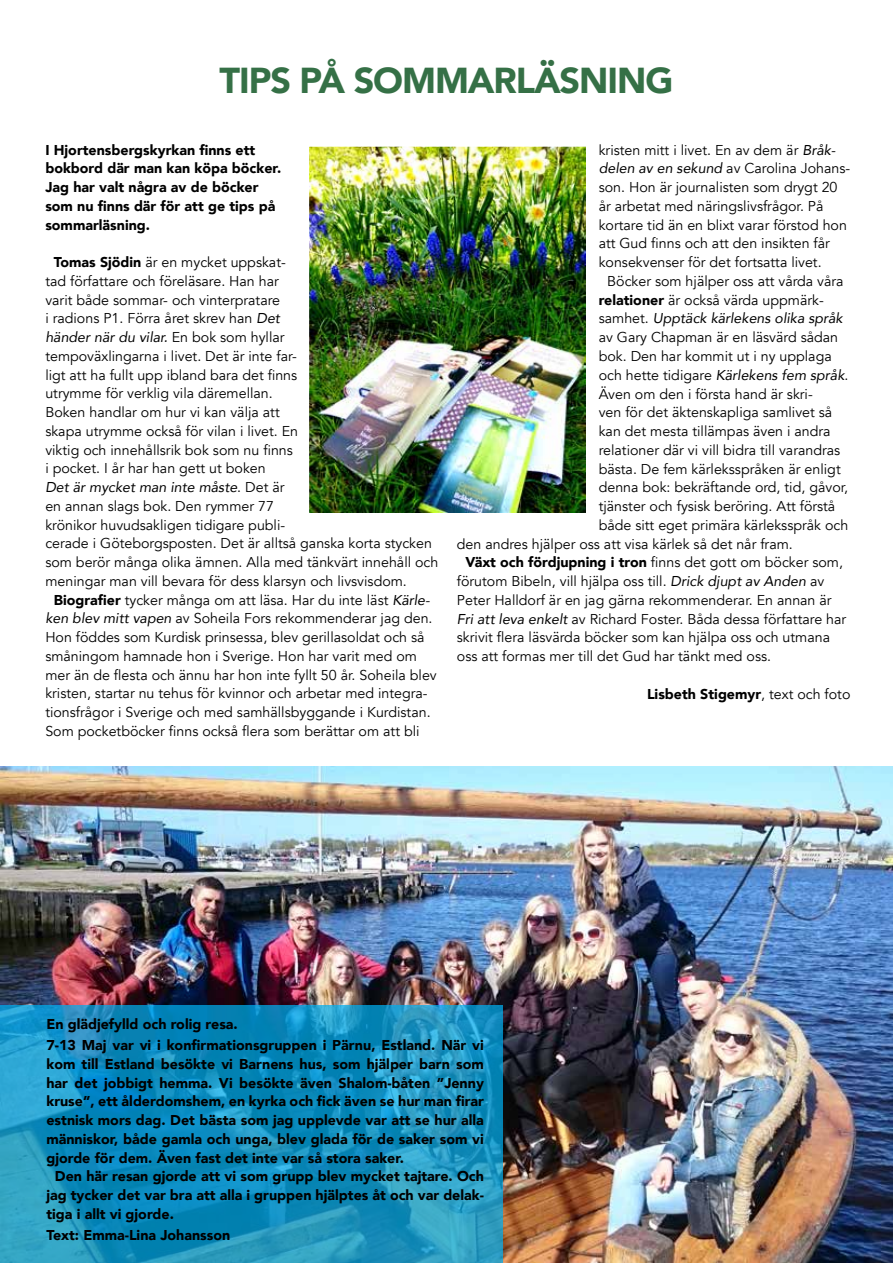
<style>
.page{position:relative;width:893px;height:1263px;background:#fff}
.page>*{position:absolute;margin:0;border:0;box-sizing:border-box;transform-origin:0 0}
.t1{font:900 36px "Avenir";letter-spacing:-.03em;color:#357046}
.t2{font:14.25px "Avenir";color:#000}
.t3{font:900 14.25px/18.8px "Avenir";color:#000}
.t4{font:italic 14.25px "Avenir";color:#000}
.s1{font-weight:900}
.s2{font-style:italic}
.s3{font-style:normal}
.s4{font-weight:400}
</style>
<div class="page">
<img style="left:0;top:767px;width:893px;height:496px">
<svg style="left:0;top:1005px;width:502px;height:258px;background:#1791bf"></svg>
<img style="left:310px;top:148px;width:275px;height:365px">
<div style="left:307px;top:145px;width:283px;height:372px;border:2px solid #fff"></div>
<h1 class="t1" style="left:220px;top:50px;width:455px">TIPS PÅ SOMMARLÄSNING</h1>
<p class="t3" style="left:45px;top:140px;width:237px">I Hjortensbergskyrkan finns ett bokbord där man kan köpa böcker.<br>Jag har valt några av de böcker som nu finns där för att ge tips på sommarläsning.</p>
<p class="t2" style="left:54px;top:254px;width:233px"><span class="s1">Tomas Sjödin</span> är en mycket uppskat-</p>
<p class="t2" style="left:45px;top:272px;width:235px">tad författare och föreläsare. Han har</p>
<p class="t2" style="left:45px;top:291px;width:236px">varit både sommar- och vinterpratare</p>
<p class="t2" style="left:45px;top:310px;width:236px">i radions P1. Förra året skrev han <span class="s2">Det</span></p>
<p class="t4" style="left:45px;top:328px;width:241px">händer när du vilar. <span class="s3">En bok som hyllar</span></p>
<p class="t2" style="left:45px;top:347px;width:253px">tempoväxlingarna i livet. Det är inte far-</p>
<p class="t2" style="left:45px;top:366px;width:253px">ligt att ha fullt upp ibland bara det finns</p>
<p class="t2" style="left:45px;top:385px;width:229px">utrymme för verklig vila däremellan.</p>
<p class="t2" style="left:45px;top:404px;width:236px">Boken handlar om hur vi kan välja att</p>
<p class="t2" style="left:45px;top:422px;width:254px">skapa utrymme också för vilan i livet. En</p>
<p class="t2" style="left:45px;top:441px;width:249px">viktig och innehållsrik bok som nu finns</p>
<p class="t2" style="left:45px;top:460px;width:222px">i pocket. I år har han gett ut boken</p>
<p class="t4" style="left:45px;top:478px;width:241px">Det är mycket man inte måste<span class="s3">. Det är</span></p>
<p class="t2" style="left:45px;top:497px;width:230px">en annan slags bok. Den rymmer 77</p>
<p class="t2" style="left:45px;top:516px;width:241px">krönikor huvudsakligen tidigare publi-</p>
<p class="t2" style="left:45px;top:535px;width:388px">cerade i Göteborgsposten. Det är alltså ganska korta stycken</p>
<p class="t2" style="left:45px;top:554px;width:395px">som berör många olika ämnen. Alla med tänkvärt innehåll och</p>
<p class="t2" style="left:45px;top:572px;width:363px">meningar man vill bevara för dess klarsyn och livsvisdom.</p>
<p class="t2" style="left:54px;top:591px;width:378px"><span class="s1">Biografier</span> tycker många om att läsa. Har du inte läst <span class="s2">Kärle-</span></p>
<p class="t2" style="left:45px;top:610px;width:389px"><span class="s2">ken blev mitt vapen</span> av Soheila Fors rekommenderar jag den.</p>
<p class="t2" style="left:45px;top:629px;width:381px">Hon föddes som Kurdisk prinsessa, blev gerillasoldat och så</p>
<p class="t2" style="left:45px;top:648px;width:373px">småningom hamnade hon i Sverige. Hon har varit med om</p>
<p class="t2" style="left:45px;top:666px;width:393px">mer än de flesta och ännu har hon inte fyllt 50 år. Soheila blev</p>
<p class="t2" style="left:45px;top:685px;width:384px">kristen, startar nu tehus för kvinnor och arbetar med integra-</p>
<p class="t2" style="left:45px;top:704px;width:387px">tionsfrågor i Sverige och med samhällsbyggande i Kurdistan.</p>
<p class="t2" style="left:45px;top:723px;width:376px">Som pocketböcker finns också flera som berättar om att bli</p>
<p class="t2" style="left:599px;top:141px;width:238px">kristen mitt i livet. En av dem är <span class="s2">Bråk-</span></p>
<p class="t2" style="left:599px;top:160px;width:253px"><span class="s2">delen av en sekund</span> av Carolina Johans-</p>
<p class="t2" style="left:599px;top:179px;width:240px">son. Hon är journalisten som drygt 20</p>
<p class="t2" style="left:599px;top:198px;width:226px">år arbetat med näringslivsfrågor. På</p>
<p class="t2" style="left:599px;top:216px;width:250px">kortare tid än en blixt varar förstod hon</p>
<p class="t2" style="left:599px;top:235px;width:233px">att Gud finns och att den insikten får</p>
<p class="t2" style="left:599px;top:254px;width:224px">konsekvenser för det fortsatta livet.</p>
<p class="t2" style="left:607px;top:273px;width:238px">Böcker som hjälper oss att vårda våra</p>
<p class="t2" style="left:599px;top:291px;width:227px"><span class="s1">relationer</span> är också värda uppmärk-</p>
<p class="t4" style="left:599px;top:310px;width:245px"><span class="s3">samhet.</span> Upptäck kärlekens olika språk</p>
<p class="t2" style="left:599px;top:329px;width:241px">av Gary Chapman är en läsvärd sådan</p>
<p class="t2" style="left:599px;top:348px;width:235px">bok. Den har kommit ut i ny upplaga</p>
<p class="t2" style="left:599px;top:366px;width:251px">och hette tidigare <span class="s2">Kärlekens fem språk</span>.</p>
<p class="t2" style="left:599px;top:385px;width:216px">Även om den i första hand är skri-</p>
<p class="t2" style="left:599px;top:404px;width:235px">ven för det äktenskapliga samlivet så</p>
<p class="t2" style="left:599px;top:423px;width:233px">kan det mesta tillämpas även i andra</p>
<p class="t2" style="left:599px;top:441px;width:243px">relationer där vi vill bidra till varandras</p>
<p class="t2" style="left:599px;top:460px;width:243px">bästa. De fem kärleksspråken är enligt</p>
<p class="t2" style="left:599px;top:479px;width:251px">denna bok: bekräftande ord, tid, gåvor,</p>
<p class="t2" style="left:599px;top:498px;width:238px">tjänster och fysisk beröring. Att förstå</p>
<p class="t2" style="left:599px;top:516px;width:251px">både sitt eget primära kärleksspråk och</p>
<p class="t2" style="left:457px;top:535px;width:337px">den andres hjälper oss att visa kärlek så det når fram.</p>
<p class="t2" style="left:465px;top:554px;width:379px"><span class="s1">Växt och fördjupning i tron</span> finns det gott om böcker som,</p>
<p class="t2" style="left:457px;top:573px;width:369px">förutom Bibeln, vill hjälpa oss till. <span class="s2">Drick djupt av Anden</span> av</p>
<p class="t2" style="left:457px;top:591px;width:376px">Peter Halldorf är en jag gärna rekommenderar. En annan är</p>
<p class="t2" style="left:457px;top:610px;width:391px"><span class="s2">Fri att leva enkelt</span> av Richard Foster. Båda dessa författare har</p>
<p class="t2" style="left:457px;top:629px;width:375px">skrivit flera läsvärda böcker som kan hjälpa oss och utmana</p>
<p class="t2" style="left:457px;top:648px;width:316px">oss att formas mer till det Gud har tänkt med oss.</p>
<p class="t3" style="left:647px;top:684px;width:205px">Lisbeth Stigemyr<span class="s4">, text och foto</span></p>
<p class="t3" style="left:46px;top:1013px;width:439px;line-height:21px">En glädjefylld och rolig resa.<br>7-13 Maj var vi i konfirmationsgruppen i Pärnu, Estland. När vi</p>
<p class="t3" style="left:46px;top:1054px;width:439px">kom till Estland besökte vi Barnens hus, som hjälper barn som</p>
<p class="t3" style="left:46px;top:1073px;width:439px">har det jobbigt hemma. Vi besökte även Shalom-båten ”Jenny</p>
<p class="t3" style="left:46px;top:1092px;width:439px">kruse”, ett ålderdomshem, en kyrka och fick även se hur man firar</p>
<p class="t3" style="left:46px;top:1110px;width:439px">estnisk mors dag. Det bästa som jag upplevde var att se hur alla</p>
<p class="t3" style="left:46px;top:1129px;width:439px">människor, både gamla och unga, blev glada för de saker som vi</p>
<p class="t3" style="left:46px;top:1148px;width:359px">gjorde för dem. Även fast det inte var så stora saker.</p>
<p class="t3" style="left:55px;top:1167px;width:431px">Den här resan gjorde att vi som grupp blev mycket tajtare. Och</p>
<p class="t3" style="left:46px;top:1185px;width:439px">jag tycker det var bra att alla i gruppen hjälptes åt och var delak-</p>
<p class="t3" style="left:46px;top:1204px;width:129px">tiga i allt vi gjorde.</p>
<p class="t3" style="left:46px;top:1225px;width:185px">Text: Emma-Lina Johansson</p>
</div>
